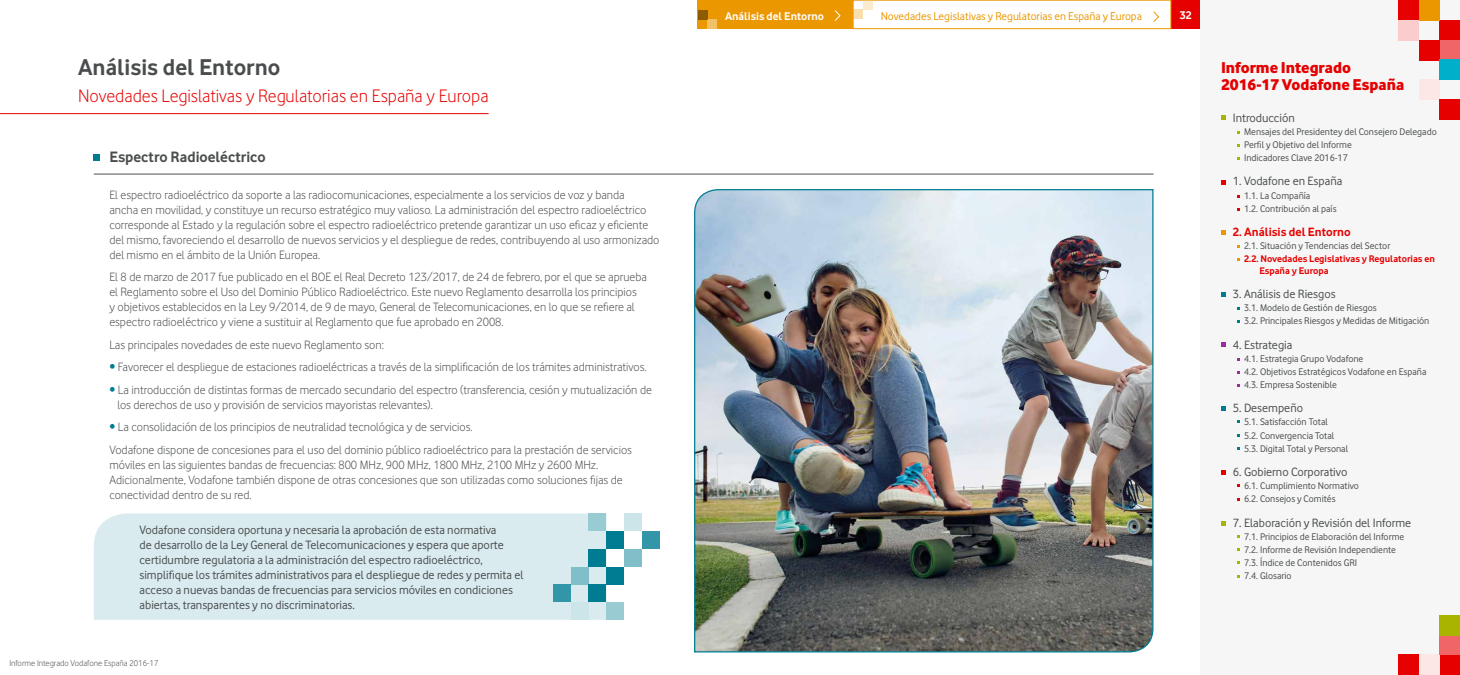
<style>
.page{position:relative;width:1460px;height:675px;background:#fff}
.page>*{position:absolute;margin:0;border:0;box-sizing:border-box;transform-origin:0 0}
.t1{font:700 23.75px "Vodafone Rg";color:#4a4d4e}
.t2{font:18.75px "Vodafone Lt";color:#e60000}
.t3{font:16.25px/17.5px "Vodafone Ex B";color:#e60000}
.t4{font:700 15.62px "Vodafone Rg";color:#4a4d4e}
.t5{font:12.5px/15px "Vodafone Lt";color:#4a4d4e}
.t6{font:12.5px/15px "Vodafone Rg";color:#4a4d4e}
.t7{font:700 12.5px "Vodafone Rg";color:#e60000}
.t8{font:11.62px "Vodafone Rg";color:#eb9700}
.t9{font:700 11.62px "Vodafone Rg";color:#fff}
.t10{font:10px/13.1px "Vodafone Rg";color:#4a4d4e}
.t11{font:700 10px/11.2px "Vodafone Rg";color:#e60000}
.t12{font:8.75px "Vodafone Lt";color:#4a4d4e}
.s1{color:#007c92}
</style>
<div class="page">
<div style="left:1171px;top:0;width:29px;height:29px;background:#e60000"></div>
<hr style="left:94px;top:174px;width:1059px;height:1px;background:#4a4d4e">
<svg style="left:94px;top:155px;width:6px;height:6px"></svg>
<div style="left:94px;top:513px;width:512px;height:107px;background:#d9ebef"></div>
<div style="left:588px;top:549px;width:18px;height:18px;background:#007c92"></div>
<div style="left:624px;top:549px;width:17px;height:18px;background:#80bec9"></div>
<div style="left:606px;top:531px;width:18px;height:18px;background:#007c92"></div>
<div style="left:641px;top:531px;width:18px;height:18px;background:#3396a8"></div>
<div style="left:588px;top:513px;width:18px;height:18px;background:#99cbd3"></div>
<div style="left:624px;top:513px;width:17px;height:18px;background:#cce5e9"></div>
<div style="left:606px;top:567px;width:18px;height:17px;background:#007c92"></div>
<div style="left:570px;top:567px;width:18px;height:17px;background:#80bec9"></div>
<div style="left:588px;top:584px;width:18px;height:18px;background:#007c92"></div>
<div style="left:553px;top:584px;width:17px;height:18px;background:#3396a8"></div>
<div style="left:606px;top:602px;width:18px;height:18px;background:#99cbd3"></div>
<div style="left:570px;top:602px;width:18px;height:18px;background:#cce5e9"></div>
<img style="left:694px;top:189px;width:460px;height:464px">
<hr style="left:0;top:113px;width:488px;height:1px;background:#e60000">
<div style="left:853px;top:0;width:318px;height:29px;border:1px solid #eb9700"></div>
<div style="left:698px;top:0;width:155px;height:29px;background:#eb9700"></div>
<div style="left:853px;top:10px;width:10px;height:9px;background:#f8deae"></div>
<div style="left:863px;top:0;width:9px;height:10px;background:#fbeacc"></div>
<div style="left:707px;top:19px;width:10px;height:10px;background:#f2c065"></div>
<div style="left:698px;top:10px;width:9px;height:9px;background:#8d5b00"></div>
<svg style="left:834px;top:10px;width:6px;height:11px"></svg>
<svg style="left:1153px;top:11px;width:6px;height:11px"></svg>
<div style="left:1200px;top:0;width:259px;height:675px;background:#f6f6f6"></div>
<svg style="left:1221px;top:115px;width:4px;height:5px"></svg>
<svg style="left:1221px;top:180px;width:4px;height:4px"></svg>
<svg style="left:1221px;top:231px;width:4px;height:4px"></svg>
<svg style="left:1221px;top:292px;width:4px;height:4px"></svg>
<svg style="left:1221px;top:342px;width:4px;height:5px"></svg>
<svg style="left:1221px;top:406px;width:4px;height:5px"></svg>
<svg style="left:1221px;top:471px;width:4px;height:4px"></svg>
<svg style="left:1221px;top:521px;width:4px;height:5px"></svg>
<div style="left:1398px;top:0;width:20px;height:20px;background:#e60000"></div>
<div style="left:1439px;top:20px;width:20px;height:20px;background:#e60000"></div>
<div style="left:1418px;top:80px;width:21px;height:20px;background:#fce6e6"></div>
<div style="left:1439px;top:40px;width:20px;height:20px;background:#f06666"></div>
<div style="left:1439px;top:100px;width:20px;height:20px;background:#e60000"></div>
<div style="left:1418px;top:0;width:21px;height:20px;background:#eb9700"></div>
<div style="left:1418px;top:40px;width:21px;height:20px;background:#e60000"></div>
<div style="left:1439px;top:60px;width:20px;height:20px;background:#00b0ca"></div>
<div style="left:1398px;top:20px;width:20px;height:20px;background:#facccc"></div>
<div style="left:1439px;top:655px;width:20px;height:20px;background:#e60000"></div>
<div style="left:1418px;top:655px;width:21px;height:20px;background:#fce6e6"></div>
<div style="left:1439px;top:635px;width:20px;height:20px;background:#f06666"></div>
<div style="left:1398px;top:655px;width:20px;height:20px;background:#e60000"></div>
<div style="left:1439px;top:615px;width:20px;height:20px;background:#a8b400"></div>
<h1 class="t1" style="left:78px;top:53px;width:204px">Análisis del Entorno</h1>
<h2 class="t2" style="left:78px;top:85px;width:412px">Novedades Legislativas y Regulatorias en España y Europa</h2>
<h3 class="t4" style="left:109px;top:148px;width:158px">Espectro Radioeléctrico</h3>
<p class="t5" style="left:109px;top:187px;width:551px">El espectro radioeléctrico da soporte a las radiocomunicaciones, especialmente a los servicios de voz y banda<br>ancha en movilidad, y constituye un recurso estratégico muy valioso. La administración del espectro radioeléctrico corresponde al Estado y la regulación sobre el espectro radioeléctrico pretende garantizar un uso eficaz y eficiente del mismo, favoreciendo el desarrollo de nuevos servicios y el despliegue de redes, contribuyendo al uso armonizado del mismo en el ámbito de la Unión Europea.</p>
<p class="t5" style="left:109px;top:270px;width:539px">El 8 de marzo de 2017 fue publicado en el BOE el Real Decreto 123/2017, de 24 de febrero, por el que se aprueba el Reglamento sobre el Uso del Dominio Público Radioeléctrico. Este nuevo Reglamento desarrolla los principios<br>y objetivos establecidos en la Ley 9/2014, de 9 de mayo, General de Telecomunicaciones, en lo que se refiere al espectro radioeléctrico y viene a sustituir al Reglamento que fue aprobado en 2008.</p>
<p class="t5" style="left:109px;top:337px;width:276px">Las principales novedades de este nuevo Reglamento son:</p>
<p class="t5" style="left:109px;top:360px;width:538px"><span class="s1">•</span> Favorecer el despliegue de estaciones radioeléctricas a través de la simplificación de los trámites administrativos.</p>
<p class="t5" style="left:117px;top:382px;width:536px;text-indent:-8px"><span class="s1">•</span> La introducción de distintas formas de mercado secundario del espectro (transferencia, cesión y mutualización de los derechos de uso y provisión de servicios mayoristas relevantes).</p>
<p class="t5" style="left:109px;top:420px;width:365px"><span class="s1">•</span> La consolidación de los principios de neutralidad tecnológica y de servicios.</p>
<p class="t5" style="left:109px;top:442px;width:524px">Vodafone dispone de concesiones para el uso del dominio público radioeléctrico para la prestación de servicios móviles en las siguientes bandas de frecuencias: 800 MHz, 900 MHz, 1800 MHz, 2100 MHz y 2600 MHz.<br>Adicionalmente, Vodafone también dispone de otras concesiones que son utilizadas como soluciones fijas de conectividad dentro de su red.</p>
<p class="t6" style="left:139px;top:522px;width:385px">Vodafone considera oportuna y necesaria la aprobación de esta normativa<br>de desarrollo de la Ley General de Telecomunicaciones y espera que aporte certidumbre regulatoria a la administración del espectro radioeléctrico, simplifique los trámites administrativos para el despliegue de redes y permita el acceso a nuevas bandas de frecuencias para servicios móviles en condiciones abiertas, transparentes y no discriminatorias.</p>
<p class="t12" style="left:9px;top:658px;width:150px">Informe Integrado Vodafone España 2016-17</p>
<p class="t9" style="left:725px;top:10px;width:100px">Análisis del Entorno</p>
<p class="t8" style="left:880px;top:9px;width:263px">Novedades Legislativas y Regulatorias en España y Europa</p>
<p class="t9" style="left:1179px;top:8px;width:13px">32</p>
<h3 class="t3" style="left:1221px;top:58px;width:185px">Informe Integrado<br>2016-17 Vodafone España</h3>
<p class="t6" style="left:1232px;top:110px;width:64px">Introducción</p>
<p class="t10" style="left:1244px;top:125px;width:194px">Mensajes del Presidentey del Consejero Delegado<br>Perfil y Objetivo del Informe<br>Indicadores Clave 2016-17</p>
<p class="t6" style="left:1232px;top:174px;width:111px">1. Vodafone en España</p>
<p class="t10" style="left:1244px;top:189px;width:94px">1.1. La Compañía<br>1.2. Contribución al país</p>
<p class="t7" style="left:1232px;top:225px;width:119px">2. Análisis del Entorno</p>
<p class="t10" style="left:1244px;top:239px;width:148px">2.1. Situación y Tendencias del Sector</p>
<p class="t11" style="left:1259px;top:253px;width:177px;text-indent:-15px">2.2. Novedades Legislativas y Regulatorias en<br>España y Europa</p>
<p class="t6" style="left:1232px;top:286px;width:104px">3. Análisis de Riesgos</p>
<p class="t10" style="left:1244px;top:301px;width:187px">3.1. Modelo de Gestión de Riesgos<br>3.2. Principales Riesgos y Medidas de Mitigación</p>
<p class="t6" style="left:1232px;top:337px;width:61px">4. Estrategia</p>
<p class="t10" style="left:1244px;top:352px;width:184px">4.1. Estrategia Grupo Vodafone<br>4.2. Objetivos Estratégicos Vodafone en España<br>4.3. Empresa Sostenible</p>
<p class="t6" style="left:1232px;top:401px;width:72px">5. Desempeño</p>
<p class="t10" style="left:1244px;top:415px;width:106px">5.1. Satisfacción Total<br>5.2. Convergencia Total<br>5.3. Digital Total y Personal</p>
<p class="t6" style="left:1232px;top:464px;width:116px">6. Gobierno Corporativo</p>
<p class="t10" style="left:1244px;top:479px;width:116px">6.1. Cumplimiento Normativo<br>6.2. Consejos y Comités</p>
<p class="t6" style="left:1232px;top:515px;width:180px">7. Elaboración y Revisión del Informe</p>
<p class="t10" style="left:1244px;top:530px;width:162px">7.1. Principios de Elaboración del Informe<br>7.2. Informe de Revisión Independiente<br>7.3. Índice de Contenidos GRI<br>7.4. Glosario</p>
</div>
